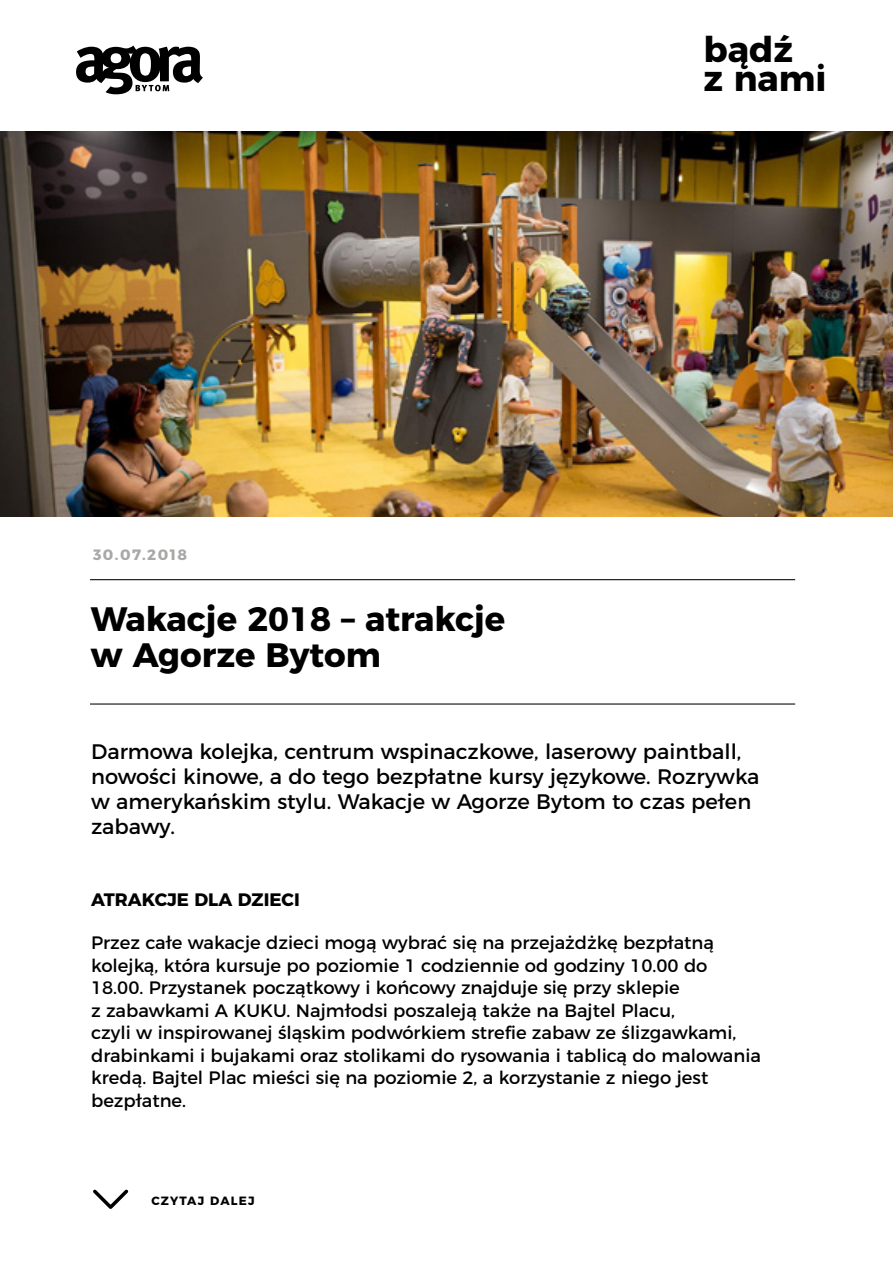
<style>
.page{position:relative;width:893px;height:1263px;background:#fff}
.page>*{position:absolute;margin:0;border:0;box-sizing:border-box;transform-origin:0 0}
.t1{font:700 35.4px/28.7px "Montserrat";color:#000}
.t2{font:700 33.9px/36px "Montserrat";color:#000}
.t3{font:21px/25.2px "Montserrat";color:#000}
.t4{font:18px/22.5px "Montserrat";color:#000}
.t5{font:700 18px "Montserrat";color:#000}
.t6{font:700 15px "Montserrat";letter-spacing:.1em;color:#a8a8a7}
.t7{font:700 12px "Montserrat";letter-spacing:.1em;color:#000}
</style>
<div class="page">
<hr style="left:90px;top:703px;width:705px;height:1px;background:#000">
<hr style="left:90px;top:579px;width:705px;height:1px;background:#000">
<img style="left:0;top:132px;width:893px;height:385px">
<svg style="left:76px;top:46px;width:127px;height:48px"></svg>
<svg style="left:93px;top:1189px;width:36px;height:20px"></svg>
<p class="t6" style="left:93px;top:542px;width:96px">30.07.2018</p>
<h2 class="t2" style="left:91px;top:599px;width:416px">Wakacje 2018 – atrakcje w Agorze Bytom</h2>
<h1 class="t1" style="left:703px;top:32px;width:125px">bądź<br>z nami</h1>
<p class="t3" style="left:91px;top:737px;width:670px">Darmowa kolejka, centrum wspinaczkowe, laserowy paintball, nowości kinowe, a do tego bezpłatne kursy językowe. Rozrywka w amerykańskim stylu. Wakacje w Agorze Bytom to czas pełen zabawy.</p>
<p class="t5" style="left:91px;top:885px;width:210px">Atrakcje dla dzieci</p>
<p class="t4" style="left:91px;top:930px;width:671px">Przez całe wakacje dzieci mogą wybrać się na przejażdżkę bezpłatną kolejką, która kursuje po poziomie 1 codziennie od godziny 10.00 do 18.00. Przystanek początkowy i końcowy znajduje się przy sklepie<br>z zabawkami A KUKU. Najmłodsi poszaleją także na Bajtel Placu,<br>czyli w inspirowanej śląskim podwórkiem strefie zabaw ze ślizgawkami, drabinkami i bujakami oraz stolikami do rysowania i tablicą do malowania kredą. Bajtel Plac mieści się na poziomie 2, a korzystanie z niego jest bezpłatne.</p>
<p class="t7" style="left:151px;top:1191px;width:105px">czytaj da lej</p>
</div>
